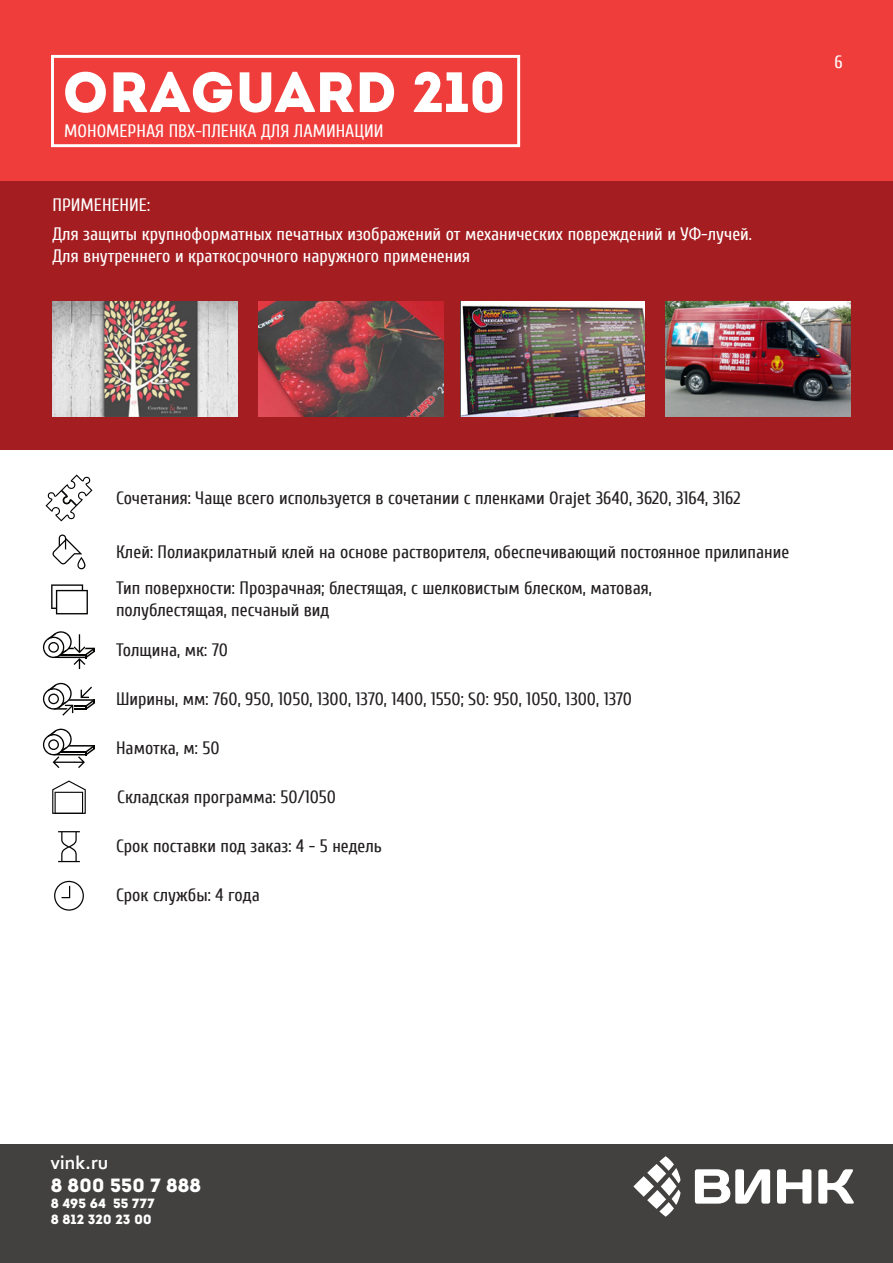
<style>
.page{position:relative;width:893px;height:1263px;background:#fff}
.page>*{position:absolute;margin:0;border:0;box-sizing:border-box;transform-origin:0 0}
.t1{font:56.7px "Intro";color:#fff}
.t2{font:19.2px "Intro";color:#fff}
.t3{font:700 19.2px "Corbel";color:#fff}
.t4{font:18px/36.8px "Cuprum";color:#231f20}
.t5{font:18px/21.6px "Cuprum";color:#fff}
.t6{font:18px "Cuprum";color:#fff}
.t7{font:13.35px/16px "Intro";color:#fff}
</style>
<div class="page">
<div style="left:0;top:0;width:893px;height:242px;background:#ee3d3b"></div>
<div style="left:0;top:181px;width:893px;height:269px;background:#a41d20"></div>
<div style="left:51px;top:55px;width:469px;height:92px;border:3px solid #fff"></div>
<svg style="left:58px;top:831px;width:22px;height:31px"></svg>
<svg style="left:52px;top:534px;width:34px;height:35px"></svg>
<svg style="left:54px;top:881px;width:30px;height:30px"></svg>
<div style="left:0;top:1144px;width:893px;height:119px;background:#424140"></div>
<svg style="left:695px;top:1169px;width:159px;height:34px"></svg>
<svg style="left:647px;top:1190px;width:19px;height:19px"></svg>
<div style="left:661px;top:1177px;width:16px;height:19px;background:#fff;border-radius:50%"></div>
<svg style="left:633px;top:1176px;width:21px;height:21px"></svg>
<svg style="left:647px;top:1164px;width:19px;height:19px"></svg>
<svg style="left:659px;top:1156px;width:21px;height:27px"></svg>
<svg style="left:659px;top:1189px;width:21px;height:28px"></svg>
<img style="left:52px;top:302px;width:186px;height:115px">
<img style="left:259px;top:302px;width:185px;height:115px">
<img style="left:460px;top:302px;width:185px;height:115px">
<img style="left:665px;top:302px;width:185px;height:115px">
<svg style="left:43px;top:631px;width:52px;height:38px"></svg>
<svg style="left:43px;top:729px;width:52px;height:39px"></svg>
<svg style="left:43px;top:683px;width:52px;height:33px"></svg>
<svg style="left:46px;top:474px;width:46px;height:47px"></svg>
<svg style="left:52px;top:780px;width:34px;height:34px"></svg>
<svg style="left:51px;top:584px;width:37px;height:30px"></svg>
<h1 class="t1" style="left:63px;top:58px;width:446px">ORAGUARD 210</h1>
<p class="t5" style="left:64px;top:120px;width:321px">МОНОМЕРНАЯ ПВХ-ПЛЕНКА ДЛЯ ЛАМИНАЦИИ</p>
<p class="t5" style="left:52px;top:194px;width:99px">ПРИМЕНЕНИЕ:</p>
<p class="t5" style="left:52px;top:224px;width:701px">Для защиты крупноформатных печатных изображений от механических повреждений и УФ-лучей.<br>Для внутреннего и краткосрочного наружного применения</p>
<p class="t6" style="left:835px;top:52px;width:10px">6</p>
<p class="t4" style="left:116px;top:479px;width:626px">Сочетания: Чаще всего используется в сочетании с пленками Orajet 3640, 3620, 3164, 3162</p>
<p class="t4" style="left:116px;top:533px;width:675px">Клей: Полиакрилатный клей на основе растворителя, обеспечивающий постоянное прилипание<br>Тип поверхности: Прозрачная; блестящая, с шелковистым блеском, матовая,</p>
<p class="t4" style="left:116px;top:591px;width:215px">полублестящая, песчаный вид</p>
<p class="t4" style="left:116px;top:631px;width:113px">Толщина, мк: 70</p>
<p class="t4" style="left:116px;top:681px;width:517px">Ширины, мм: 760, 950, 1050, 1300, 1370, 1400, 1550; SO: 950, 1050, 1300, 1370</p>
<p class="t4" style="left:116px;top:730px;width:105px">Намотка, м: 50</p>
<p class="t4" style="left:117px;top:779px;width:220px">Складская программа: 50/1050</p>
<p class="t4" style="left:116px;top:828px;width:267px">Срок поставки под заказ: 4 - 5 недель</p>
<p class="t4" style="left:116px;top:877px;width:145px">Срок службы: 4 года</p>
<p class="t3" style="left:51px;top:1151px;width:59px">vink.ru</p>
<p class="t2" style="left:51px;top:1174px;width:152px">8 800 550 7 888</p>
<p class="t7" style="left:51px;top:1195px;width:105px">8 495 64 55 777<br>8 812 320 23 00</p>
</div>
